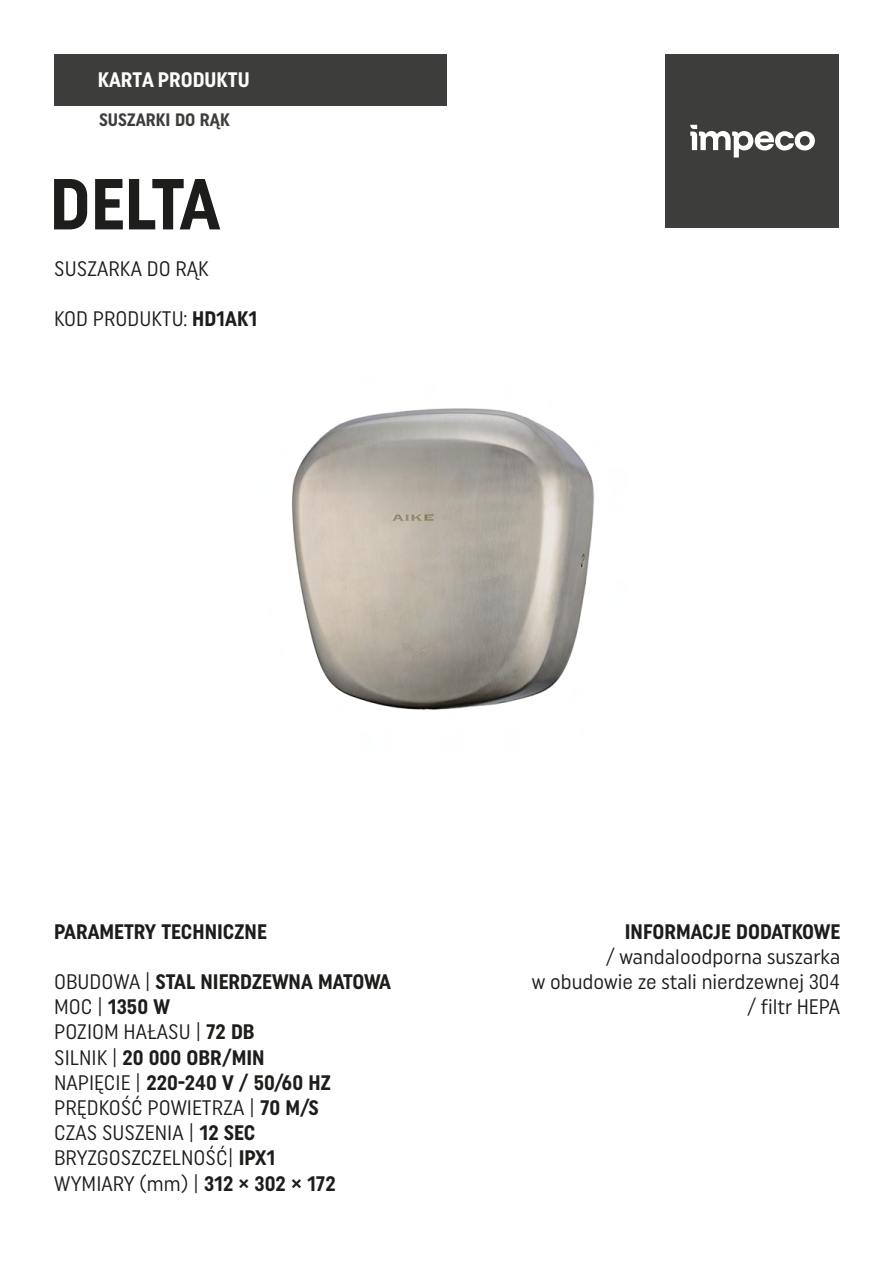
<style>
.page{position:relative;width:893px;height:1263px;background:#fff}
.page>*{position:absolute;margin:0;border:0;box-sizing:border-box;transform-origin:0 0}
.t1{font:700 72px "Uniform Condensed";letter-spacing:-.035em;color:#1d1d1b}
.t2{font:21px/25.2px "Uniform Condensed";color:#1d1d1b}
.t3{font:700 21px "Uniform Condensed";color:#1d1d1b}
.t4{font:700 21px "Uniform Condensed";color:#fff}
.t5{font:700 18px "Uniform Condensed";color:#3d3d3b}
.s1{font-weight:700}
</style>
<div class="page">
<div style="left:54px;top:54px;width:392px;height:51px;background:#3d3d3b"></div>
<div style="left:665px;top:54px;width:174px;height:173px;background:#3d3d3b"></div>
<svg style="left:690px;top:125px;width:125px;height:32px"></svg>
<img style="left:292px;top:408px;width:303px;height:302px">
<p class="t4" style="left:98px;top:67px;width:153px">KARTA PRODUKTU</p>
<p class="t5" style="left:99px;top:109px;width:132px">SUSZARKI DO RĄK</p>
<h1 class="t1" style="left:50px;top:161px;width:172px">DELTA</h1>
<p class="t2" style="left:54px;top:256px;width:156px">SUSZARKA DO RĄK</p>
<p class="t2" style="left:54px;top:306px;width:205px">KOD PRODUKTU: <span class="s1">HD1AK1</span></p>
<p class="t3" style="left:54px;top:918px;width:214px">PARAMETRY TECHNICZNE</p>
<p class="t2" style="left:54px;top:968px;width:338px">OBUDOWA | <span class="s1">STAL NIERDZEWNA MATOWA<br></span>MOC | <span class="s1">1350 W<br></span>POZIOM HAŁASU | <span class="s1">72 DB<br></span>SILNIK | <span class="s1">20 000 OBR/MIN<br></span>NAPIĘCIE | <span class="s1">220-240 V / 50/60 HZ<br></span>PRĘDKOŚĆ POWIETRZA | <span class="s1">70 M/S<br></span>CZAS SUSZENIA | <span class="s1">12 SEC<br></span>BRYZGOSZCZELNOŚĆ| <span class="s1">IPX1<br></span>WYMIARY (mm) | <span class="s1">312 × 302 × 172</span></p>
<p class="t3" style="left:625px;top:918px;width:217px">INFORMACJE DODATKOWE</p>
<p class="t2" style="left:532px;top:943px;width:310px;text-align:right">/ wandaloodporna suszarka<br>w obudowie ze stali nierdzewnej 304 / filtr HEPA</p>
</div>
